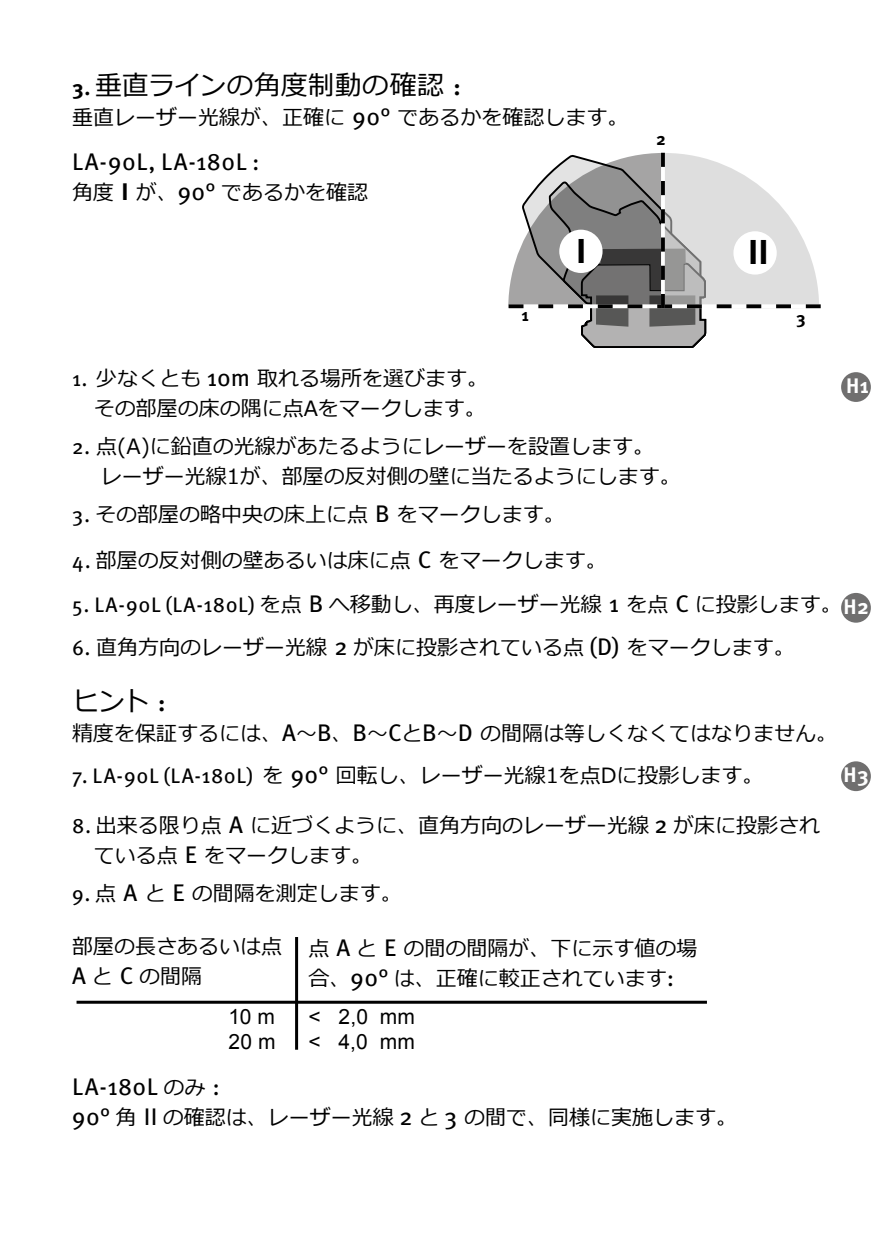
<style>
.page{position:relative;width:893px;height:1259px;background:#fff}
.page>*{position:absolute;margin:0;border:0;box-sizing:border-box;transform-origin:0 0}
.t1{font:700 34.5px "Meta Pro";color:#000}
.t2{font:27px "Meiryo";color:#000}
.t3{font:24px "Meta Pro";letter-spacing:.02em;color:#000}
.t4{font:21px/30px "Meiryo";color:#000}
.t5{font:21px/25.2px "Arial";letter-spacing:.015em;color:#000}
.t6{font:700 21px "Meta Pro";color:#fff}
.t7{font:700 17.4px "Meta Pro";color:#000}
.s1{font-family:"Meta Pro";font-weight:700;font-size:21px}
.s2{font-family:"Meta Pro";font-weight:700;font-size:24px}
.s3{font-family:"Meta Pro";font-size:24px}
.s4{font-family:"Meta Pro"}
.s5{font-family:"Meta Pro";font-weight:700;color:#fff}
.s6{font-family:"Meiryo";font-size:21px}
</style>
<div class="page">
<hr style="left:295px;top:937px;width:3px;height:112px;background:#000">
<hr style="left:77px;top:1000px;width:630px;height:3px;background:#000">
<svg style="left:508px;top:153px;width:313px;height:195px"></svg>
<div style="left:843px;top:374px;width:26px;height:26px;background:#706f6f;border-radius:50%"></div>
<div style="left:841px;top:372px;width:30px;height:30px;border:3px solid #706f6f;border-radius:50%"></div>
<div style="left:843px;top:594px;width:26px;height:27px;background:#706f6f;border-radius:50%"></div>
<div style="left:841px;top:593px;width:30px;height:29px;border:3px solid #706f6f;border-radius:50%"></div>
<div style="left:843px;top:763px;width:26px;height:26px;background:#706f6f;border-radius:50%"></div>
<div style="left:841px;top:761px;width:30px;height:30px;border:3px solid #706f6f;border-radius:50%"></div>
<p class="t2" style="left:72px;top:67px;width:390px"><span class="s1">3.</span> 垂直ラインの角度制動の確認 <span class="s2">:</span></p>
<p class="t4" style="left:72px;top:104px;width:558px">垂直レーザー光線が、正確に <span class="s3">90°</span> であるかを確認します。</p>
<p class="t3" style="left:72px;top:143px;width:189px">LA-90L, LA-180L :</p>
<p class="t4" style="left:72px;top:179px;width:297px">角度 <span class="s2">I</span> が、<span class="s3">90°</span> であるかを確認</p>
<p class="t7" style="left:656px;top:125px;width:11px">2</p>
<h1 class="t1" style="left:576px;top:224px;width:12px">I</h1>
<h1 class="t1" style="left:748px;top:225px;width:22px">II</h1>
<p class="t7" style="left:521px;top:301px;width:9px">1</p>
<p class="t7" style="left:796px;top:304px;width:11px">3</p>
<p class="t4" style="left:72px;top:364px;width:417px;text-align:right"><span class="s4">1.</span> 少なくとも <span class="s3">10m</span> 取れる場所を選びます。その部屋の床の隅に点Aをマークします。</p>
<p class="t4" style="left:101px;top:433px;width:582px;text-indent:-29px"><span class="s4">2.</span> 点(A)に鉛直の光線があたるようにレーザーを設置します。<br>レーザー光線1が、部屋の反対側の壁に当たるようにします。</p>
<p class="t4" style="left:72px;top:501px;width:494px"><span class="s4">3.</span> その部屋の略中央の床上に点 <span class="s3">B</span> をマークします。</p>
<p class="t4" style="left:72px;top:547px;width:536px"><span class="s4">4.</span> 部屋の反対側の壁あるいは床に点 <span class="s3">C</span> をマークします。</p>
<p class="t4" style="left:72px;top:590px;width:798px"><span class="s4">5. LA-90L (LA-180L)</span> を点 <span class="s3">B</span> へ移動し、再度レーザー光線 <span class="s3">1</span> を点 <span class="s3">C</span> に投影します。<span class="s5">H2</span></p>
<p class="t4" style="left:72px;top:633px;width:724px"><span class="s4">6.</span> 直角方向のレーザー光線 <span class="s3">2</span> が床に投影されている点 <span class="s3">(D)</span> をマークします。</p>
<p class="t6" style="left:846px;top:369px;width:24px">H1</p>
<p class="t2" style="left:72px;top:682px;width:95px">ヒント <span class="s2">:</span></p>
<p class="t4" style="left:72px;top:719px;width:766px">精度を保証するには、<span class="s3">A</span>～<span class="s3">B</span>、<span class="s3">B</span>～<span class="s3">C</span>と<span class="s3">B</span>～<span class="s3">D</span> の間隔は等しくなくてはなりません。</p>
<p class="t4" style="left:72px;top:761px;width:693px"><span class="s4">7. LA-90L (LA-180L)</span> を <span class="s3">90°</span> 回転し、レーザー光線1を点Dに投影します。</p>
<p class="t4" style="left:94px;top:811px;width:728px;text-indent:-21px"><span class="s4">8.</span> 出来る限り点 <span class="s3">A</span> に近づくように、直角方向のレーザー光線 <span class="s3">2</span> が床に投影されている点 <span class="s3">E</span> をマークします。</p>
<p class="t4" style="left:72px;top:879px;width:331px"><span class="s4">9.</span> 点 <span class="s3">A</span> と <span class="s3">E</span> の間隔を測定します。</p>
<p class="t4" style="left:72px;top:932px;width:212px">部屋の長さあるいは点<br><span class="s3">A</span> と <span class="s3">C</span> の間隔</p>
<p class="t4" style="left:308px;top:934px;width:390px">点 <span class="s3">A</span> と <span class="s3">E</span> の間の間隔が、下に示す値の場合、<span class="s3">90°</span> は、正確に較正されています<span class="s3">:</span></p>
<p class="t5" style="left:229px;top:1003px;width:49px">10 m<br>20 m</p>
<p class="t5" style="left:309px;top:1003px;width:108px">&lt; 2,0 mm &lt; 4,0 mm</p>
<p class="t3" style="left:72px;top:1068px;width:149px">LA-180L <span class="s6">のみ</span> :</p>
<p class="t4" style="left:72px;top:1103px;width:666px"><span class="s3">90°</span> 角 <span class="s3">II</span> の確認は、レーザー光線 <span class="s3">2</span> と <span class="s3">3</span> の間で、同様に実施します。</p>
<p class="t6" style="left:844px;top:758px;width:27px">H3</p>
</div>
